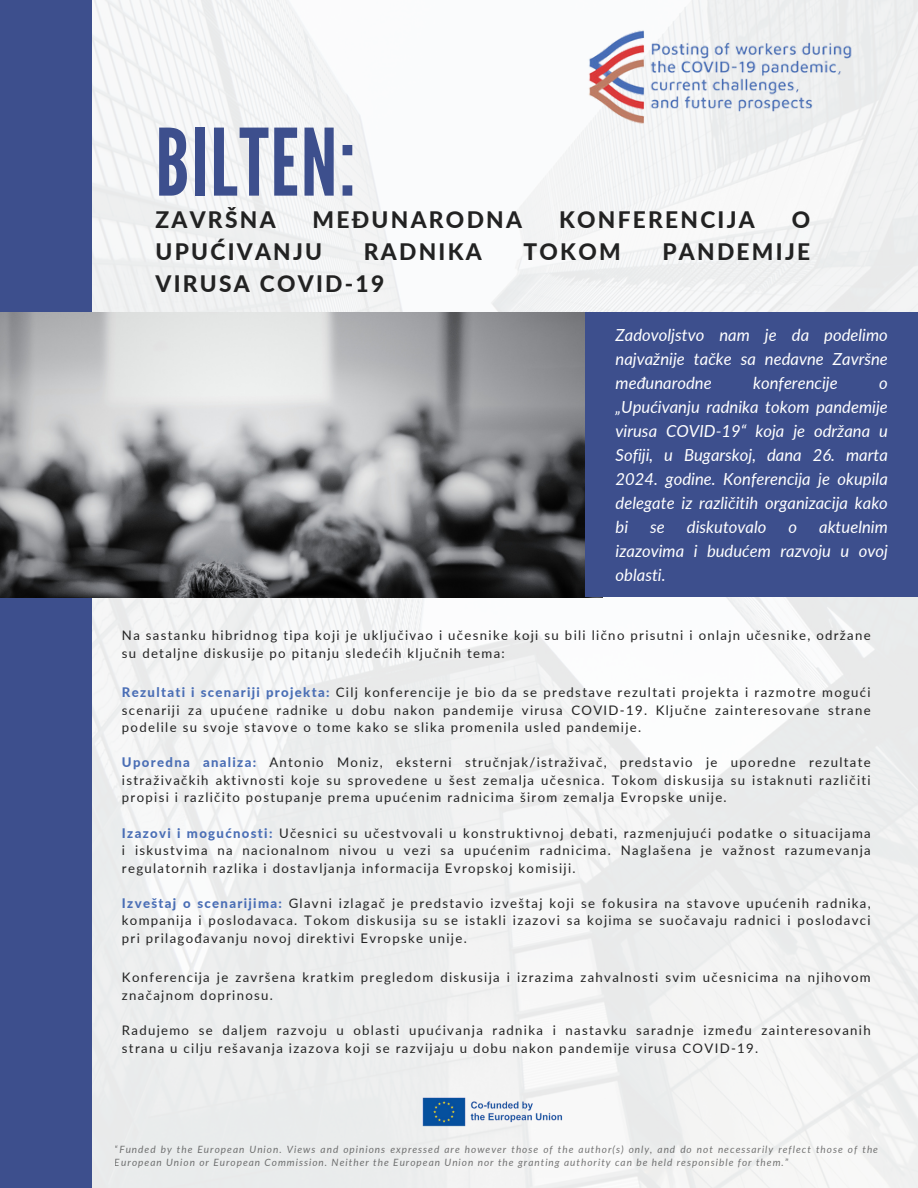
<style>
.page{position:relative;width:918px;height:1188px;background:#fff}
.page>*{position:absolute;margin:0;border:0;box-sizing:border-box;transform-origin:0 0}
.t1{font:92.55px "League Gothic";letter-spacing:.02em;color:#3d4f8d}
.t2{font:800 22.8px "Lato";letter-spacing:.1em;color:#222}
.t3{font:italic 16.65px/24px "Lato";color:#fff;text-align:justify}
.t4{font:13.2px/17.5px "Lato";letter-spacing:.1em;color:#222;text-align:justify}
.t5{font:italic 10.05px/13.4px "Lato";letter-spacing:.1em;color:#222}
.s1{font-weight:800;color:#4a6eb5}
</style>
<div class="page">
<img style="left:91px;top:0;width:827px;height:1188px">
<div style="left:0;top:0;width:91px;height:1188px;background:#3d4f8d"></div>
<img style="left:0;top:313px;width:602px;height:285px">
<div style="left:585px;top:312px;width:333px;height:285px;background:#3d4f8d"></div>
<img style="left:583px;top:27px;width:277px;height:103px">
<img style="left:421px;top:1096px;width:152px;height:32px">
<p class="t1" style="left:155px;top:109px;width:202px">BILTEN:</p>
<p class="t2" style="left:155px;top:206px;width:122px">ZAVRŠNA</p>
<p class="t2" style="left:313px;top:206px;width:211px">MEĐUNARODNA</p>
<p class="t2" style="left:559px;top:206px;width:197px">KONFERENCIJA</p>
<p class="t2" style="left:792px;top:206px;width:20px">O</p>
<p class="t2" style="left:155px;top:237px;width:168px">UPUĆIVANJU</p>
<p class="t2" style="left:364px;top:237px;width:119px">RADNIKA</p>
<p class="t2" style="left:524px;top:237px;width:99px">TOKOM</p>
<p class="t2" style="left:662px;top:237px;width:149px">PANDEMIJE</p>
<p class="t2" style="left:155px;top:269px;width:230px">VIRUSA COVID-19</p>
<p class="t3" style="left:616px;top:322px;width:274px">Zadovoljstvo nam je da podelimo najvažnije tačke sa nedavne Završne međunarodne</p>
<p class="t3" style="left:753px;top:370px;width:86px">konferencije</p>
<p class="t3" style="left:616px;top:370px;width:274px;text-indent:264px">o „Upućivanju radnika tokom pandemije virusa COVID-19“ koja je održana u Sofiji, u Bugarskoj, dana 26. marta 2024. godine. Konferencija je okupila delegate iz različitih organizacija kako bi</p>
<p class="t3" style="left:616px;top:515px;width:274px;text-indent:204px">aktuelnim izazovima i budućem razvoju u ovoj oblasti.</p>
<p class="t3" style="left:650px;top:515px;width:16px">se</p>
<p class="t3" style="left:687px;top:515px;width:81px">diskutovalo</p>
<p class="t3" style="left:789px;top:515px;width:10px">o</p>
<p class="t4" style="left:122px;top:626px;width:750px">Na sastanku hibridnog tipa koji je uključivao i učesnike koji su bili lično prisutni i onlajn učesnike, održane su detaljne diskusije po pitanju sledećih ključnih tema:</p>
<h3 class="t4" style="left:122px;top:683px;width:750px"><span class="s1">Rezultati i scenariji projekta:</span> Cilj konferencije je bio da se predstave rezultati projekta i razmotre mogući scenariji za upućene radnike u dobu nakon pandemije virusa COVID-19. Ključne zainteresovane strane podelile su svoje stavove o tome kako se slika promenila usled pandemije.</h3>
<h4 class="t4" style="left:122px;top:753px;width:750px"><span class="s1">Uporedna analiza:</span> Antonio Moniz, eksterni stručnjak/istraživač, predstavio je uporedne rezultate istraživačkih aktivnosti koje su sprovedene u šest zemalja učesnica. Tokom diskusija su istaknuti različiti propisi i različito postupanje prema upućenim radnicima širom zemalja Evropske unije.</h4>
<h4 class="t4" style="left:122px;top:824px;width:750px"><span class="s1">Izazovi i mogućnosti:</span> Učesnici su učestvovali u konstruktivnoj debati, razmenjujući podatke o situacijama i iskustvima na nacionalnom nivou u vezi sa upućenim radnicima. Naglašena je važnost razumevanja regulatornih razlika i dostavljanja informacija Evropskoj komisiji.</h4>
<h4 class="t4" style="left:122px;top:894px;width:750px"><span class="s1">Izveštaj o scenarijima:</span> Glavni izlagač je predstavio izveštaj koji se fokusira na stavove upućenih radnika, kompanija i poslodavaca. Tokom diskusija su se istakli izazovi sa kojima se suočavaju radnici i poslodavci pri prilagođavanju novoj direktivi Evropske unije.</h4>
<h4 class="t4" style="left:122px;top:969px;width:750px">Konferencija je završena kratkim pregledom diskusija i izrazima zahvalnosti svim učesnicima na njihovom značajnom doprinosu.</h4>
<h4 class="t4" style="left:122px;top:1021px;width:750px">Radujemo se daljem razvoju u oblasti upućivanja radnika i nastavku saradnje između zainteresovanih strana u cilju rešavanja izazova koji se razvijaju u dobu nakon pandemije virusa COVID-19.</h4>
<p class="t5" style="left:115px;top:1142px;width:765px">“Funded by the European Union. Views and opinions expressed are however those of the author(s) only, and do not necessarily reflect those of the<br>European Union or European Commission. Neither the European Union nor the granting authority can be held responsible for them.”</p>
</div>
